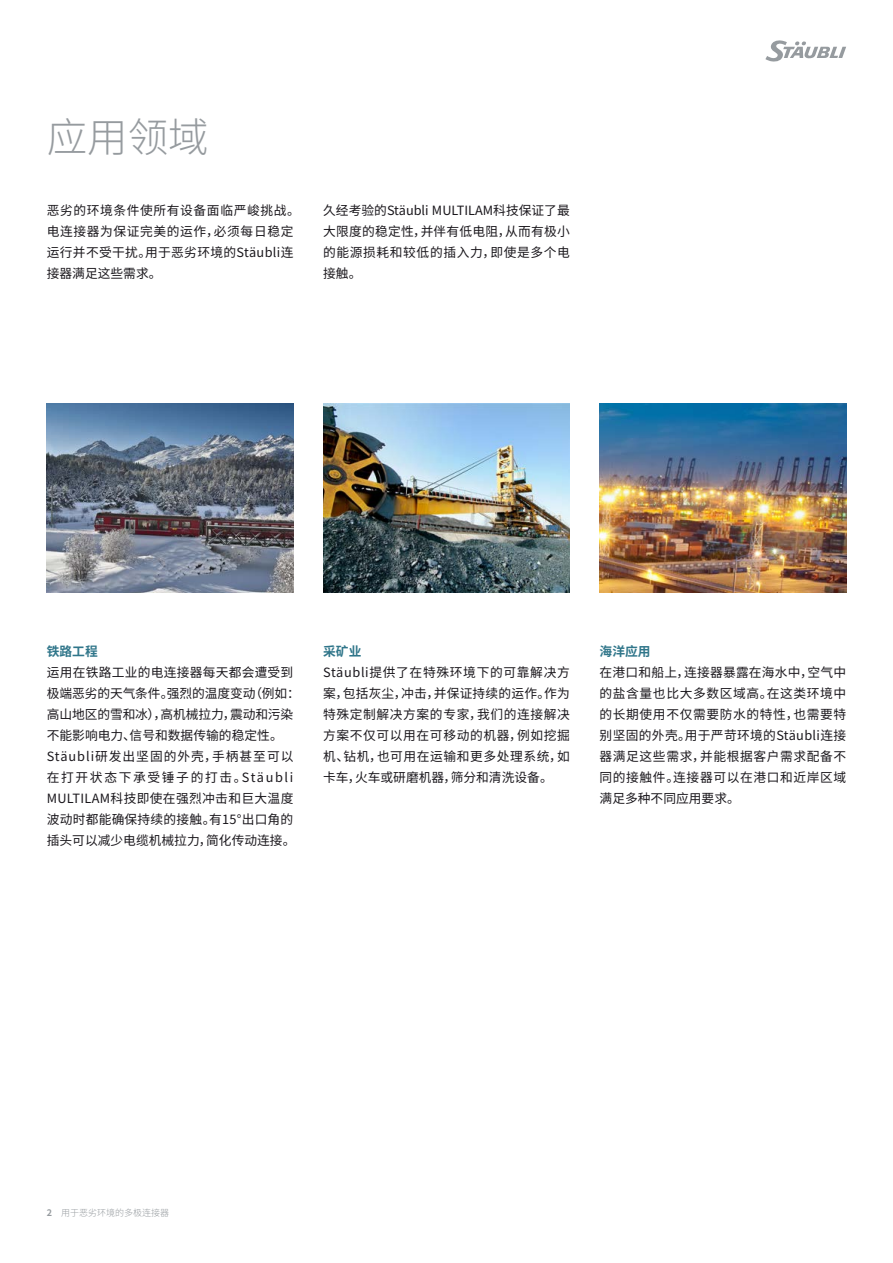
<style>
.page{position:relative;width:893px;height:1263px;background:#fff}
.page>*{position:absolute;margin:0;border:0;box-sizing:border-box;transform-origin:0 0}
.t1{font:300 40.5px "Noto Sans CJ Ksc";color:#969b9f}
.t2{font:12.75px/21px "Noto Sans CJ Ksc";letter-spacing:.025em;color:#1a171c;text-align:justify}
.t3{font:12.75px/21px "Noto Sans CJ Ksc";letter-spacing:.045em;color:#1a171c}
.t4{font:700 12.75px "Noto Sans CJ Ksc";color:#30768a}
.t5{font:300 9px "Noto Sans CJ Ksc";color:#969b9f}
.s1{font-weight:700}
</style>
<div class="page">
<svg style="left:765px;top:40px;width:81px;height:22px"></svg>
<img style="left:600px;top:404px;width:246px;height:189px">
<img style="left:323px;top:404px;width:247px;height:189px">
<img style="left:47px;top:404px;width:246px;height:189px">
<h1 class="t1" style="left:47px;top:114px;width:164px">应用领域</h1>
<p class="t3" style="left:47px;top:200px;width:255px">恶劣的环境条件使所有设备面临严峻挑战。电连接器为保证完美的运作，必须每日稳定运行并不受干扰。用于恶劣环境的Stäubli连接器满足这些需求。</p>
<p class="t2" style="left:323px;top:200px;width:248px">久经考验的Stäubli MULTILAM科技保证了最大限度的稳定性，并伴有低电阻，从而有极小的能源损耗和较低的插入力，即使是多个电接触。</p>
<p class="t4" style="left:47px;top:644px;width:52px">铁路工程</p>
<p class="t2" style="left:47px;top:662px;width:254px;text-align:left">运用在铁路工业的电连接器每天都会遭受到极端恶劣的天气条件。强烈的温度变动（例如：高山地区的雪和冰），高机械拉力，震动和污染不能影响电力、信号和数据传输的稳定性。<br>Stäubli研发出坚固的外壳，手柄甚至可以在打开状态下承受锤子的打击。Stäubli<br>MULTILAM科技即使在强烈冲击和巨大温度波动时都能确保持续的接触。有15°出口角的插头可以减少电缆机械拉力，简化传动连接。</p>
<p class="t4" style="left:323px;top:644px;width:40px">采矿业</p>
<p class="t2" style="left:323px;top:662px;width:248px">Stäubli提供了在特殊环境下的可靠解决方案，包括灰尘，冲击，并保证持续的运作。作为特殊定制解决方案的专家，我们的连接解决方案不仅可以用在可移动的机器，例如挖掘机、钻机，也可用在运输和更多处理系统，如卡车，火车或研磨机器，筛分和清洗设备。</p>
<p class="t4" style="left:600px;top:644px;width:52px">海洋应用</p>
<p class="t2" style="left:600px;top:662px;width:248px">在港口和船上，连接器暴露在海水中，空气中的盐含量也比大多数区域高。在这类环境中的长期使用不仅需要防水的特性，也需要特别坚固的外壳。用于严苛环境的Stäubli连接器满足这些需求，并能根据客户需求配备不同的接触件。连接器可以在港口和近岸区域满足多种不同应用要求。</p>
<p class="t5" style="left:47px;top:1208px;width:124px"><span class="s1">2</span> 用于恶劣环境的多极连接器</p>
</div>
